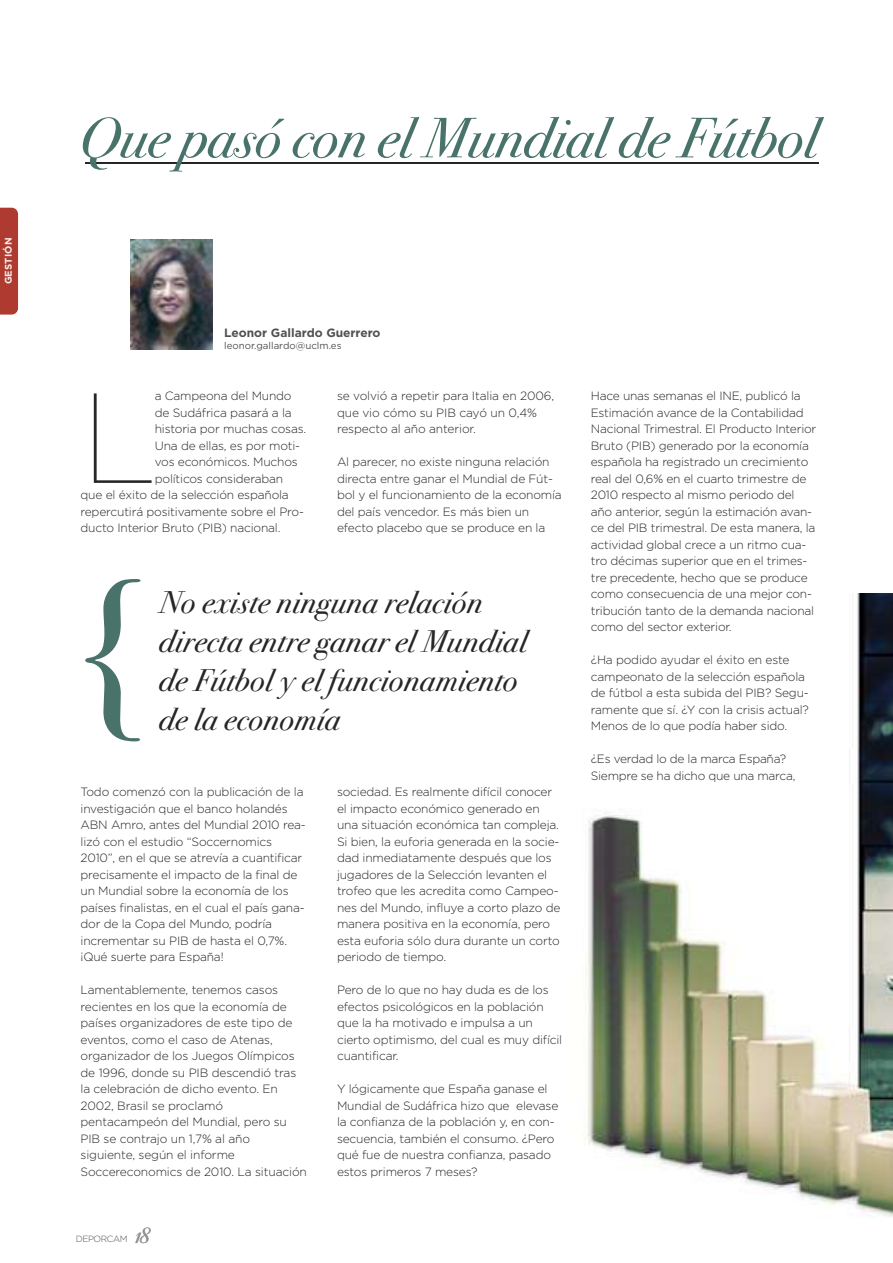
<style>
.page{position:relative;width:893px;height:1263px;background:#fff}
.page>*{position:absolute;margin:0;border:0;box-sizing:border-box;transform-origin:0 0}
.t1{font:100 127.8px "Gotham";color:#272627}
.t2{font:57px "Bodoni Svty Two OSITCTT Book It";color:#49736a}
.t3{font:31.5px/39px "Bodoni Svty Two OSITCTT Book It";letter-spacing:.015em;color:#272627}
.t4{font:24.6px "Bodoni Svty Two OSITCTT Book It";color:#939393}
.t5{font:300 12px/16.5px "Gotham";letter-spacing:-.015em;color:#272627}
.t6{font:700 12px "Gotham";color:#525152}
.t7{font:9.75px "Gotham";color:#525152}
.t8{font:700 9.75px "Gotham";letter-spacing:.015em;color:#f7ebea}
.t9{font:300 9px "Gotham";letter-spacing:-.05em;color:#525152}
</style>
<div class="page">
<div style="left:0;top:208px;width:18px;height:107px;background:#af3b30"></div>
<hr style="left:86px;top:163px;width:733px;height:1px;background:#272627">
<img style="left:585px;top:593px;width:308px;height:625px">
<img style="left:130px;top:240px;width:83px;height:109px">
<svg style="left:85px;top:579px;width:56px;height:162px"></svg>
<p class="t8" style="left:5px;top:284px;width:48px;rotate:-90deg">GESTIÓN</p>
<h2 class="t2" style="left:79px;top:117px;width:740px">Que pasó con el Mundial de Fútbol</h2>
<p class="t6" style="left:224px;top:328px;width:158px">Leonor Gallardo Guerrero</p>
<p class="t7" style="left:224px;top:342px;width:119px">leonor.gallardo@uclm.es</p>
<h1 class="t1" style="left:81px;top:390px;width:76px">L</h1>
<p class="t5" style="left:155px;top:389px;width:138px">a Campeona del Mundo</p>
<p class="t5" style="left:155px;top:405px;width:138px">de Sudáfrica pasará a la</p>
<p class="t5" style="left:155px;top:422px;width:153px">historia por muchas cosas.</p>
<p class="t5" style="left:155px;top:438px;width:147px">Una de ellas, es por moti-</p>
<p class="t5" style="left:155px;top:455px;width:145px">vos económicos. Muchos</p>
<p class="t5" style="left:155px;top:471px;width:130px">políticos consideraban</p>
<p class="t5" style="left:81px;top:488px;width:210px">que el éxito de la selección española</p>
<p class="t5" style="left:81px;top:504px;width:225px">repercutirá positivamente sobre el Pro-</p>
<p class="t5" style="left:81px;top:521px;width:201px">ducto Interior Bruto (PIB) nacional.</p>
<p class="t5" style="left:337px;top:389px;width:219px">se volvió a repetir para Italia en 2006, que vio cómo su PIB cayó un 0,4% respecto al año anterior.</p>
<p class="t5" style="left:337px;top:455px;width:226px">Al parecer, no existe ninguna relación directa entre ganar el Mundial de Fút&shy;bol y el funcionamiento de la economía del país vencedor. Es más bien un efecto placebo que se produce en la</p>
<h3 class="t3" style="left:159px;top:586px;width:369px">No existe ninguna relación directa entre ganar el Mundial de Fútbol y el funcionamiento de la economía</h3>
<p class="t5" style="left:81px;top:785px;width:227px">Todo comenzó con la publicación de la investigación que el banco holandés ABN Amro, antes del Mundial 2010 rea&shy;lizó con el estudio “Soccernomics 2010”, en el que se atrevía a cuantificar precisamente el impacto de la final de un Mundial sobre la economía de los países finalistas, en el cual el país gana&shy;dor de la Copa del Mundo, podría incrementar su PIB de hasta el 0,7%. ¡Qué suerte para España!</p>
<p class="t5" style="left:81px;top:983px;width:228px">Lamentablemente, tenemos casos recientes en los que la economía de países organizadores de este tipo de eventos, como el caso de Atenas, organizador de los Juegos Olímpicos de 1996, donde su PIB descendió tras la celebración de dicho evento. En 2002, Brasil se proclamó pentacampeón del Mundial, pero su PIB se contrajo un 1,7% al año siguiente, según el informe Soccereconomics de 2010. La situación</p>
<p class="t9" style="left:76px;top:1235px;width:53px">DEPORCAM</p>
<h3 class="t4" style="left:135px;top:1225px;width:17px">18</h3>
<p class="t5" style="left:337px;top:785px;width:225px">sociedad. Es realmente difícil conocer el impacto económico generado en una situación económica tan compleja.<br>Si bien, la euforia generada en la socie&shy;dad inmediatamente después que los jugadores de la Selección levanten el trofeo que les acredita como Campeo&shy;nes del Mundo, influye a corto plazo de manera positiva en la economía, pero esta euforia sólo dura durante un corto periodo de tiempo.</p>
<p class="t5" style="left:337px;top:983px;width:227px">Pero de lo que no hay duda es de los efectos psicológicos en la población que la ha motivado e impulsa a un cierto optimismo, del cual es muy difícil cuantificar.</p>
<p class="t5" style="left:337px;top:1082px;width:223px">Y lógicamente que España ganase el Mundial de Sudáfrica hizo que elevase la confianza de la población y, en con&shy;secuencia, también el consumo. ¿Pero qué fue de nuestra confianza, pasado estos primeros 7 meses?</p>
<p class="t5" style="left:591px;top:389px;width:227px">Hace unas semanas el INE, publicó la Estimación avance de la Contabilidad Nacional Trimestral. El Producto Interior Bruto (PIB) generado por la economía española ha registrado un crecimiento real del 0,6% en el cuarto trimestre de 2010 respecto al mismo periodo del año anterior, según la estimación avan&shy;ce del PIB trimestral. De esta manera, la actividad global crece a un ritmo cua&shy;tro décimas superior que en el trimes&shy;tre precedente, hecho que se produce como consecuencia de una mejor con&shy;tribución tanto de la demanda nacional como del sector exterior.</p>
<p class="t5" style="left:591px;top:653px;width:220px">¿Ha podido ayudar el éxito en este campeonato de la selección española de fútbol a esta subida del PIB? Segu&shy;ramente que sí. ¿Y con la crisis actual?<br>Menos de lo que podía haber sido.</p>
<p class="t5" style="left:591px;top:752px;width:206px">¿Es verdad lo de la marca España?<br>Siempre se ha dicho que una marca,</p>
</div>
